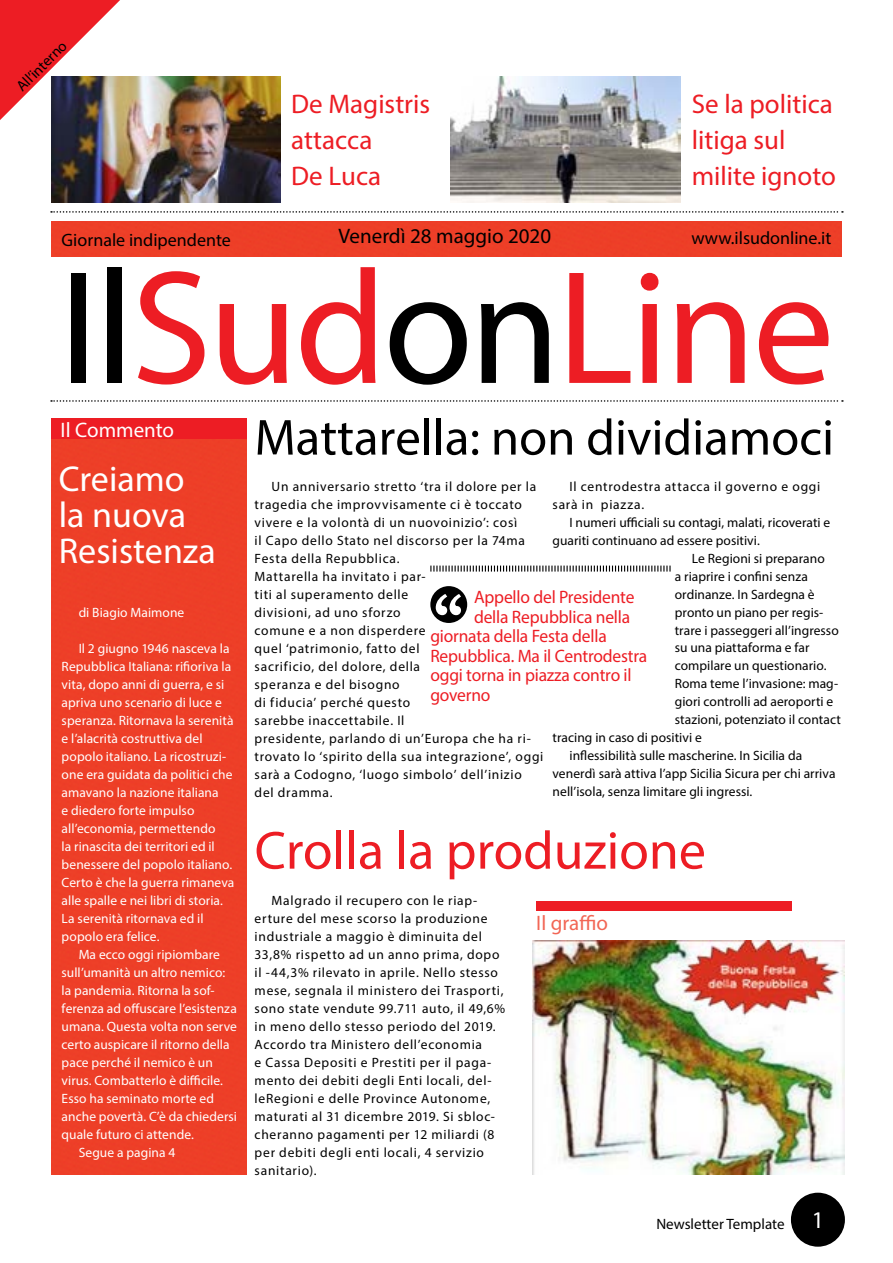
<style>
.page{position:relative;width:893px;height:1263px;background:#fff}
.page>*{position:absolute;margin:0;border:0;box-sizing:border-box;transform-origin:0 0}
.t1{font:163.05px "Myriad Pro";letter-spacing:-.02em;color:#ed1d24}
.t2{font:54px "Myriad Pro";color:#ed1d24}
.t3{font:51px "Myriad Pro";color:#000}
.t4{font:36px/36px "Myriad Pro";color:#fff}
.t5{font:27px/36px "Myriad Pro";color:#ed1d24}
.t6{font:21px "Myriad Pro";color:#000}
.t7{font:21px "Myriad Pro";color:#fff}
.t8{font:21px "Myriad Pro";letter-spacing:-.005em;color:#f26655}
.t9{font:18px "Myriad Pro";letter-spacing:-.01em;color:#ed1d24}
.t10{font:18px "Myriad Pro";color:#000}
.t11{font:15px "Myriad Pro";color:#000}
.t12{font:13.5px/18px "Myriad Pro";letter-spacing:.05em;color:#000}
.t13{font:13.5px/18px "Myriad Pro";letter-spacing:.005em;color:#fff}
.t14{font:13.5px "Myriad Pro";letter-spacing:.005em;color:#000}
.t15{font:13.5px "Myriad Pro";color:#000}
.s1{color:#000}
.s2{font-size:24px;color:#fff}
</style>
<div class="page">
<div style="left:791px;top:1193px;width:54px;height:54px;background:#000;border-radius:50%"></div>
<div style="left:51px;top:419px;width:196px;height:756px;background:#ed3f27"></div>
<div style="left:51px;top:418px;width:195px;height:21px;background:#ed1d24"></div>
<svg style="left:51px;top:211px;width:792px;height:2px"></svg>
<svg style="left:51px;top:400px;width:792px;height:2px"></svg>
<svg style="left:0;top:0;width:120px;height:120px"></svg>
<div style="left:51px;top:221px;width:791px;height:36px;background:#ed3f27"></div>
<img style="left:51px;top:77px;width:230px;height:126px">
<img style="left:451px;top:77px;width:229px;height:126px">
<img style="left:533px;top:941px;width:312px;height:234px">
<svg style="left:430px;top:566px;width:241px;height:6px"></svg>
<div style="left:430px;top:586px;width:37px;height:37px;background:#000;border-radius:50%"></div>
<svg style="left:436px;top:594px;width:25px;height:21px"></svg>
<div style="left:536px;top:901px;width:255px;height:9px;background:#ed1d24"></div>
<p class="t11" style="left:12px;top:82px;width:66px;rotate:-45deg">All’interno</p>
<h3 class="t5" style="left:291px;top:85px;width:140px">De Magistris attacca<br>De Luca</h3>
<h3 class="t5" style="left:692px;top:85px;width:146px">Se la politica litiga sul milite ignoto</h3>
<h3 class="t10" style="left:62px;top:229px;width:171px">Giornale indipendente</h3>
<h3 class="t6" style="left:339px;top:223px;width:214px">Venerdì 28 maggio 2020</h3>
<h3 class="t10" style="left:691px;top:227px;width:141px">www.ilsudonline.it</h3>
<h1 class="t1" style="left:59px;top:228px;width:777px"><span class="s1">Il</span>Sud<span class="s1">on</span>Line</h1>
<h3 class="t7" style="left:61px;top:417px;width:115px">Il Commento</h3>
<h3 class="t4" style="left:59px;top:460px;width:158px">Creiamo la nuova<br>Resistenza</h3>
<p class="t13" style="left:79px;top:603px;width:107px">di Biagio Maimone</p>
<p class="t13" style="left:62px;top:639px;width:174px;text-indent:17px">Il 2 giugno 1946 nasceva la<br>Repubblica Italiana: rifioriva la vita, dopo anni di guerra, e si apriva uno scenario di luce e speranza. Ritornava la serenità e l’alacrità costruttiva del popolo italiano. La ricostruzi&shy;one era guidata da politici che amavano la nazione italiana<br>e diedero forte impulso all’economia, permettendo<br>la rinascita dei territori ed il benessere del popolo italiano.<br>Certo è che la guerra rimaneva alle spalle e nei libri di storia.<br>La serenità ritornava ed il popolo era felice.</p>
<p class="t13" style="left:79px;top:945px;width:143px">Ma ecco oggi ripiombare</p>
<p class="t13" style="left:62px;top:963px;width:165px">sull’umanità un altro nemico:</p>
<p class="t13" style="left:62px;top:981px;width:155px">la pandemia. Ritorna la sof-</p>
<p class="t13" style="left:62px;top:999px;width:177px">ferenza ad offuscare l’esistenza</p>
<p class="t13" style="left:62px;top:1017px;width:177px">umana. Questa volta non serve</p>
<p class="t13" style="left:62px;top:1035px;width:170px">certo auspicare il ritorno della</p>
<p class="t13" style="left:62px;top:1053px;width:153px">pace perché il nemico è un</p>
<p class="t13" style="left:62px;top:1071px;width:163px">virus. Combatterlo è difficile.</p>
<p class="t13" style="left:62px;top:1089px;width:154px">Esso ha seminato morte ed</p>
<p class="t13" style="left:62px;top:1107px;width:177px">anche povertà. C’è da chiedersi</p>
<p class="t13" style="left:62px;top:1125px;width:134px">quale futuro ci attende.</p>
<p class="t13" style="left:79px;top:1143px;width:98px">Segue a pagina 4</p>
<h3 class="t3" style="left:255px;top:406px;width:581px">Mattarella: non dividiamoci</h3>
<p class="t12" style="left:255px;top:477px;width:290px;text-indent:17px">Un anniversario stretto ‘tra il dolore per la tragedia che improvvisamente ci è toccato vivere e la volontà di un nuovoinizio’: così<br>il Capo dello Stato nel discorso per la 74ma<br>Festa della Repubblica.<br>Mattarella ha invitato i par-<br>titi al superamento delle<br>divisioni, ad uno sforzo<br>comune e a non disperdere<br>quel ‘patrimonio, fatto del<br>sacrificio, del dolore, della<br>speranza e del bisogno<br>di fiducia’ perché questo<br>sarebbe inaccettabile. Il<br>presidente, parlando di un’Europa che ha ri&shy;trovato lo ‘spirito della sua integrazione’, oggi sarà a Codogno, ‘luogo simbolo’ dell’inizio del dramma.</p>
<p class="t12" style="left:552px;top:477px;width:269px;text-indent:17px">Il centrodestra attacca il governo e oggi sarà in piazza.</p>
<p class="t15" style="left:570px;top:514px;width:262px">I numeri ufficiali su contagi, malati, ricoverati e</p>
<p class="t15" style="left:552px;top:532px;width:209px">guariti continuano ad essere positivi.</p>
<p class="t14" style="left:692px;top:550px;width:134px">Le Regioni si preparano</p>
<p class="t14" style="left:675px;top:568px;width:135px">a riaprire i confini senza</p>
<p class="t15" style="left:675px;top:586px;width:141px">ordinanze. In Sardegna è</p>
<p class="t15" style="left:675px;top:604px;width:150px">pronto un piano per regis-</p>
<p class="t14" style="left:675px;top:622px;width:165px">trare i passeggeri all’ingresso</p>
<p class="t14" style="left:675px;top:640px;width:136px">su una piattaforma e far</p>
<p class="t15" style="left:675px;top:658px;width:153px">compilare un questionario.</p>
<p class="t14" style="left:675px;top:676px;width:165px">Roma teme l’invasione: mag-</p>
<p class="t14" style="left:675px;top:694px;width:160px">giori controlli ad aeroporti e</p>
<p class="t14" style="left:675px;top:712px;width:168px">stazioni, potenziato il contact</p>
<p class="t14" style="left:552px;top:730px;width:151px">tracing in caso di positivi e</p>
<p class="t15" style="left:570px;top:748px;width:234px">inflessibilità sulle mascherine. In Sicilia da</p>
<p class="t14" style="left:552px;top:766px;width:284px">venerdì sarà attiva l’app Sicilia Sicura per chi arriva</p>
<p class="t15" style="left:552px;top:784px;width:201px">nell’isola, senza limitare gli ingressi.</p>
<h3 class="t9" style="left:474px;top:586px;width:162px">Appello del Presidente</h3>
<h3 class="t9" style="left:474px;top:606px;width:158px">della Repubblica nella</h3>
<h3 class="t9" style="left:430px;top:625px;width:178px">giornata della Festa della</h3>
<h3 class="t9" style="left:430px;top:645px;width:219px">Repubblica. Ma il Centrodestra</h3>
<h3 class="t9" style="left:430px;top:664px;width:203px">oggi torna in piazza contro il</h3>
<h3 class="t9" style="left:430px;top:684px;width:62px">governo</h3>
<h2 class="t2" style="left:255px;top:817px;width:453px">Crolla la produzione</h2>
<p class="t12" style="left:255px;top:891px;width:252px;text-indent:17px">Malgrado il recupero con le riap&shy;erture del mese scorso la produzione industriale a maggio è diminuita del 33,8% rispetto ad un anno prima, dopo il -44,3% rilevato in aprile. Nello stesso mese, segnala il ministero dei Trasporti, sono state vendute 99.711 auto, il 49,6% in meno dello stesso periodo del 2019.<br>Accordo tra Ministero dell’economia<br>e Cassa Depositi e Prestiti per il paga&shy;mento dei debiti degli Enti locali, del&shy;leRegioni e delle Province Autonome, maturati al 31 dicembre 2019. Si sbloc&shy;cheranno pagamenti per 12 miliardi (8 per debiti degli enti locali, 4 servizio sanitario).</p>
<p class="t11" style="left:656px;top:1214px;width:169px">Newsletter Template <span class="s2">1</span></p>
<h3 class="t8" style="left:536px;top:910px;width:73px">Il graffio</h3>
</div>
